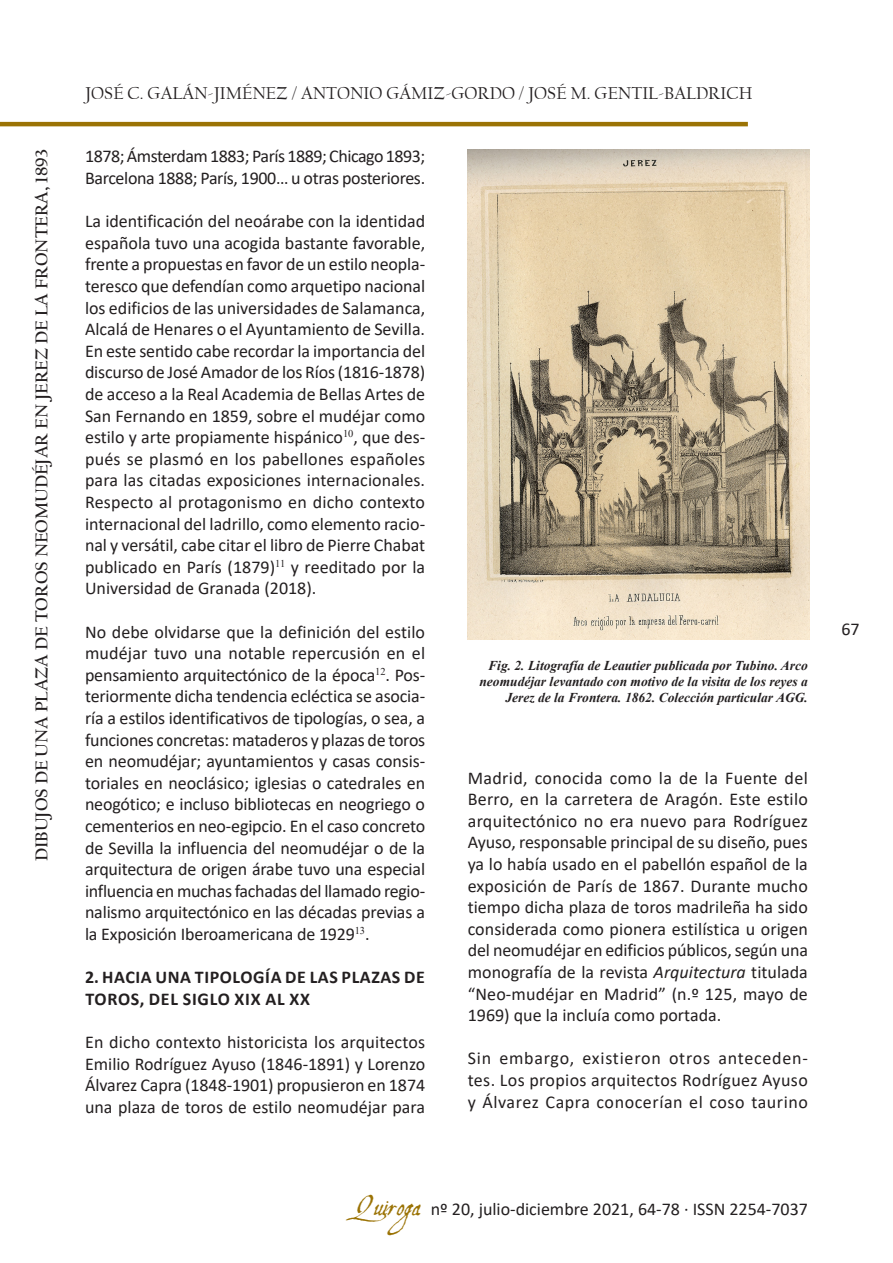
<style>
.page{position:relative;width:893px;height:1263px;background:#fff}
.page>*{position:absolute;margin:0;border:0;box-sizing:border-box;transform-origin:0 0}
.cuerpo_de_texto{font:18px/21.6px "Calibri";color:#231f20;text-align:justify}
.cuerpo_de_texto-2{font:18px/21.6px "Calibri";letter-spacing:-.025em;color:#231f20}
.t1{font:18px "Californian FB";color:#231f20}
.t2{font:700 18px "Californian FB";color:#231f20}
.ladillo{font:700 18px/21.6px "Calibri";letter-spacing:.03em;color:#231f20}
.pie_de_foto{font:italic 700 13.5px/16.2px "Times New Roman";color:#231f20;text-align:right}
.s1{font-style:italic}
.s2{font-family:"Aquiline";font-size:27px;color:#9b7305}
</style>
<div class="page">
<hr style="left:0;top:122px;width:748px;height:4px;background:#9b7305">
<img style="left:468px;top:150px;width:341px;height:489px">
<p class="t2" style="left:31px;top:861px;width:714px;rotate:-90deg">Dibujos De Una Plaza De Toros Neomudéjar En Jerez De La Frontera, 1893</p>
<p class="t1" style="left:85px;top:83px;width:523px">JOSÉ C. GALÁN-JIMÉNEZ / ANTONIO GÁMIZ-GORDO / JOSÉ M. GEN</p>
<p class="t1" style="left:631px;top:83px;width:123px">TIL-BALDRICH</p>
<p class="cuerpo_de_texto-2" style="left:85px;top:145px;width:342px">1878; Ámsterdam 1883; París 1889; Chicago 1893;<br>Barcelona 1888; París, 1900… u otras posteriores.</p>
<p class="cuerpo_de_texto" style="left:85px;top:210px;width:342px">La identificación del neoárabe con la identidad española tuvo una acogida bastante favorable, frente a propuestas en favor de un estilo neopla&shy;teresco que defendían como arquetipo nacional los edificios de las universidades de Salamanca, Alcalá de Henares o el Ayuntamiento de Sevilla.<br>En este sentido cabe recordar la importancia del discurso de José Amador de los Ríos (1816-1878) de acceso a la Real Academia de Bellas Artes de San Fernando en 1859, sobre el mudéjar como estilo y arte propiamente hispánico<sup>10</sup>, que des&shy;pués se plasmó en los pabellones españoles para las citadas exposiciones internacionales.<br>Respecto al protagonismo en dicho contexto internacional del ladrillo, como elemento racio&shy;nal y versátil, cabe citar el libro de Pierre Chabat publicado en París (1879)<sup>11</sup> y reeditado por la Universidad de Granada (2018).</p>
<p class="cuerpo_de_texto" style="left:85px;top:620px;width:342px">No debe olvidarse que la definición del estilo mudéjar tuvo una notable repercusión en el pensamiento arquitectónico de la época<sup>12</sup>. Pos&shy;teriormente dicha tendencia ecléctica se asocia&shy;ría a estilos identificativos de tipologías, o sea, a funciones concretas: mataderos y plazas de toros en neomudéjar; ayuntamientos y casas consis&shy;toriales en neoclásico; iglesias o catedrales en neogótico; e incluso bibliotecas en neogriego o cementerios en neo-egipcio. En el caso concreto de Sevilla la influencia del neomudéjar o de la arquitectura de origen árabe tuvo una especial influencia en muchas fachadas del llamado regio&shy;nalismo arquitectónico en las décadas previas a la Exposición Iberoamericana de 1929<sup>13</sup>.</p>
<p class="ladillo" style="left:85px;top:966px;width:341px">2. HACIA UNA TIPOLOGÍA DE LAS PLAZAS DE<br>TOROS, DEL SIGLO XIX AL XX</p>
<p class="cuerpo_de_texto" style="left:85px;top:1031px;width:342px">En dicho contexto historicista los arquitectos Emilio Rodríguez Ayuso (1846-1891) y Lorenzo Álvarez Capra (1848-1901) propusieron en 1874 una plaza de toros de estilo neomudéjar para</p>
<p class="pie_de_foto" style="left:479px;top:657px;width:330px">Fig. 2. Litografía de Leautier publicada por Tubino. Arco neomudéjar levantado con motivo de la visita de los reyes a<br>Jerez de la Frontera. 1862. Colección particular AGG.</p>
<p class="cuerpo_de_texto" style="left:468px;top:766px;width:342px">Madrid, conocida como la de la Fuente del Berro, en la carretera de Aragón. Este estilo arquitectónico no era nuevo para Rodríguez Ayuso, responsable principal de su diseño, pues ya lo había usado en el pabellón español de la exposición de París de 1867. Durante mucho tiempo dicha plaza de toros madrileña ha sido considerada como pionera estilística u origen del neomudéjar en edificios públicos, según una monografía de la revista <span class="s1">Arquitectura</span> titulada “Neo-mudéjar en Madrid” (n.º 125, mayo de 1969) que la incluía como portada.</p>
<p class="cuerpo_de_texto" style="left:468px;top:1047px;width:342px">Sin embargo, existieron otros anteceden&shy;tes. Los propios arquitectos Rodríguez Ayuso y Álvarez Capra conocerían el coso taurino</p>
<p class="cuerpo_de_texto" style="left:354px;top:1198px;width:455px"><span class="s2">Quiroga</span> nº 20, julio-diciembre 2021, 64-78 · ISSN 2254-7037</p>
<p class="cuerpo_de_texto" style="left:841px;top:617px;width:20px">67</p>
</div>
